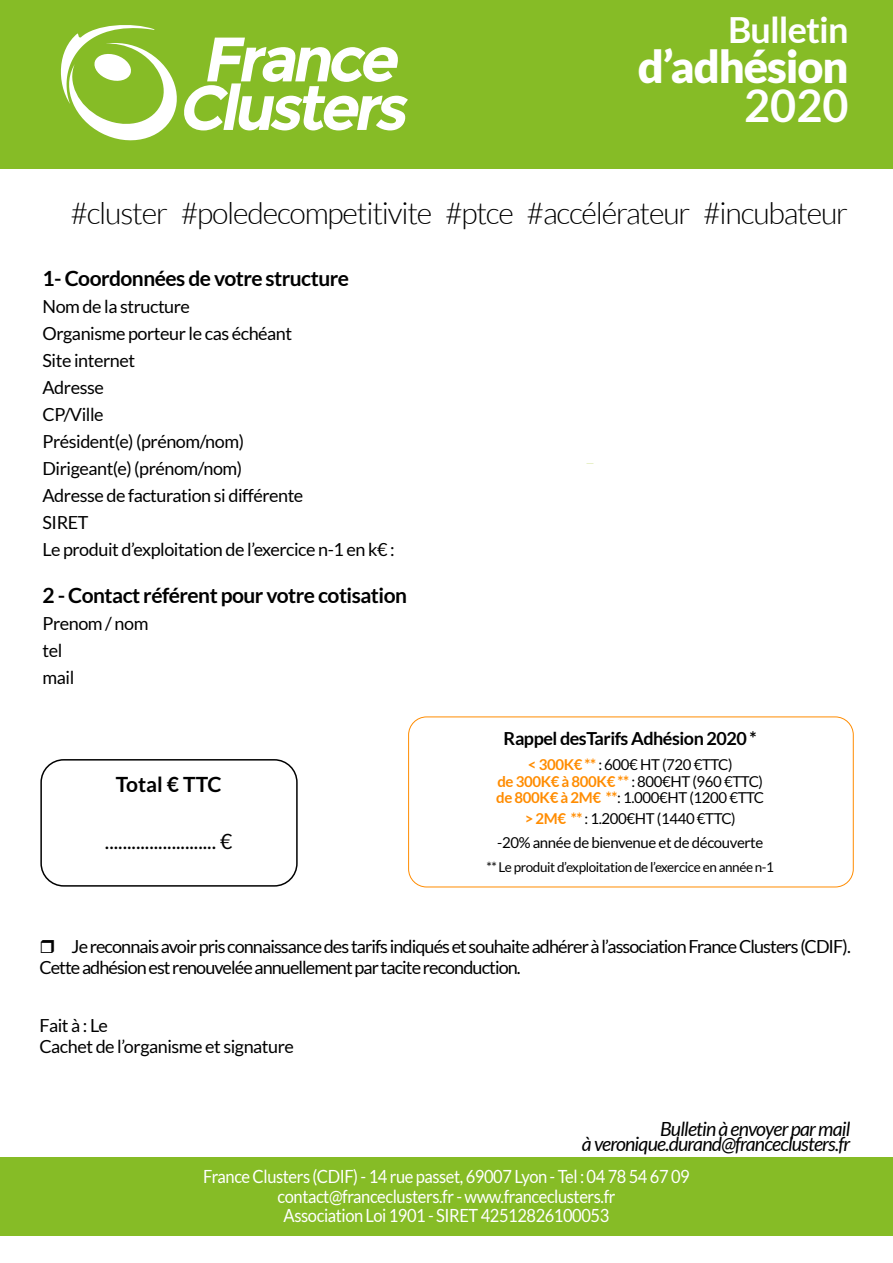
<style>
.page{position:relative;width:893px;height:1263px;background:#fff}
.page>*{position:absolute;margin:0;border:0;box-sizing:border-box;transform-origin:0 0}
.t1{font:900 45px "Lato";letter-spacing:-.025em;color:#fff}
.t2{font:700 45px "Lato";color:#fff}
.t3{font:700 36px "Lato";letter-spacing:-.025em;color:#fff}
.t4{font:300 30.3px "Lato";letter-spacing:-.04em;color:#000}
.t5{font:700 21px "Lato";letter-spacing:-.025em;color:#000}
.t6{font:21px "Lato";color:#000}
.t7{font:700 21px "Lato";color:#000}
.t8{font:italic 19.5px/15px "Lato";letter-spacing:-.04em;color:#000;text-align:right}
.t9{font:18.15px/19.8px "Lato";letter-spacing:-.025em;color:#fff;text-align:center;scale:.91 1}
.t10{font:18px/27px "Lato";letter-spacing:-.025em;color:#000}
.t11{font:18px/21.6px "Lato";letter-spacing:-.05em;color:#000}
.t12{font:700 18px "Lato";letter-spacing:-.025em;color:#000}
.t13{font:15px/16.5px "Lato";letter-spacing:-.025em;color:#000;text-align:center}
.t14{font:13.5px "Lato";letter-spacing:-.03em;color:#000}
.s1{font-weight:700;color:#ff8c00}
</style>
<div class="page">
<div style="left:0;top:1157px;width:893px;height:78px;background:#86bc26"></div>
<div style="left:40px;top:759px;width:258px;height:128px;border:2px solid #000;border-radius:23px"></div>
<div style="left:0;top:0;width:893px;height:169px;background:#86bc26"></div>
<svg style="left:60px;top:25px;width:348px;height:116px"></svg>
<div style="left:408px;top:716px;width:446px;height:171px;border:1px solid #ff8c00;border-radius:18px"></div>
<h2 class="t3" style="left:728px;top:10px;width:122px">Bulletin</h2>
<h1 class="t1" style="left:638px;top:40px;width:212px">d’adhésion</h1>
<h1 class="t2" style="left:744px;top:79px;width:106px">2020</h1>
<h3 class="t4" style="left:70px;top:197px;width:779px">#cluster #poledecompetitivite #ptce #accélérateur #incubateur</h3>
<p class="t5" style="left:43px;top:267px;width:308px">1- Coordonnées de votre structure</p>
<p class="t10" style="left:43px;top:293px;width:354px">Nom de la structure<br>Organisme porteur le cas échéant<br>Site internet<br>Adresse<br>CP/Ville<br>Président(e) (prénom/nom)<br>Dirigeant(e) (prénom/nom)<br>Adresse de facturation si différente<br>SIRET<br>Le produit d’exploitation de l’exercice n-1 en k€ :</p>
<p class="t5" style="left:43px;top:583px;width:366px">2 - Contact référent pour votre cotisation</p>
<p class="t10" style="left:43px;top:610px;width:107px">Prenom / nom tel<br>mail</p>
<p class="t7" style="left:116px;top:772px;width:107px">Total € TTC</p>
<p class="t6" style="left:105px;top:829px;width:129px">......................... €</p>
<p class="t12" style="left:504px;top:728px;width:255px">Rappel desTarifs Adhésion 2020 *</p>
<p class="t13" style="left:496px;top:756px;width:269px"><span class="s1">&lt; 300K€ **</span> : 600€ HT (720 €TTC)<br><span class="s1">de 300K€ à 800K€ **</span> : 800€HT (960 €TTC) <span class="s1">de 800K€ à 2M€ **</span>: 1.000€HT (1200 €TTC</p>
<p class="t13" style="left:497px;top:806px;width:267px;line-height:24px"><span class="s1">&gt; 2M€ **</span> : 1.200€HT (1440 €TTC)<br>-20% année de bienvenue et de découverte</p>
<p class="t14" style="left:486px;top:860px;width:289px">** Le produit d’exploitation de l’exercice en année n-1</p>
<p class="t11" style="left:39px;top:935px;width:813px;text-indent:32px">Je reconnais avoir pris connaissance des tarifs indiqués et souhaite adhérer à l’association France Clusters (CDIF).<br>Cette adhésion est renouvelée annuellement par tacite reconduction.</p>
<p class="t10" style="left:39px;top:1014px;width:256px;line-height:21.6px">Fait à : Le<br>Cachet de l’organisme et signature</p>
<p class="t8" style="left:582px;top:1122px;width:270px">Bulletin à envoyer par mail<br>à veronique.durand@franceclusters.fr</p>
<p class="t9" style="left:203px;top:1166px;width:536px">France Clusters (CDIF) - 14 rue passet, 69007 Lyon - Tel : 04 78 54 67 09 contact@franceclusters.fr - www.franceclusters.fr<br>Association Loi 1901 - SIRET 42512826100053</p>
</div>
